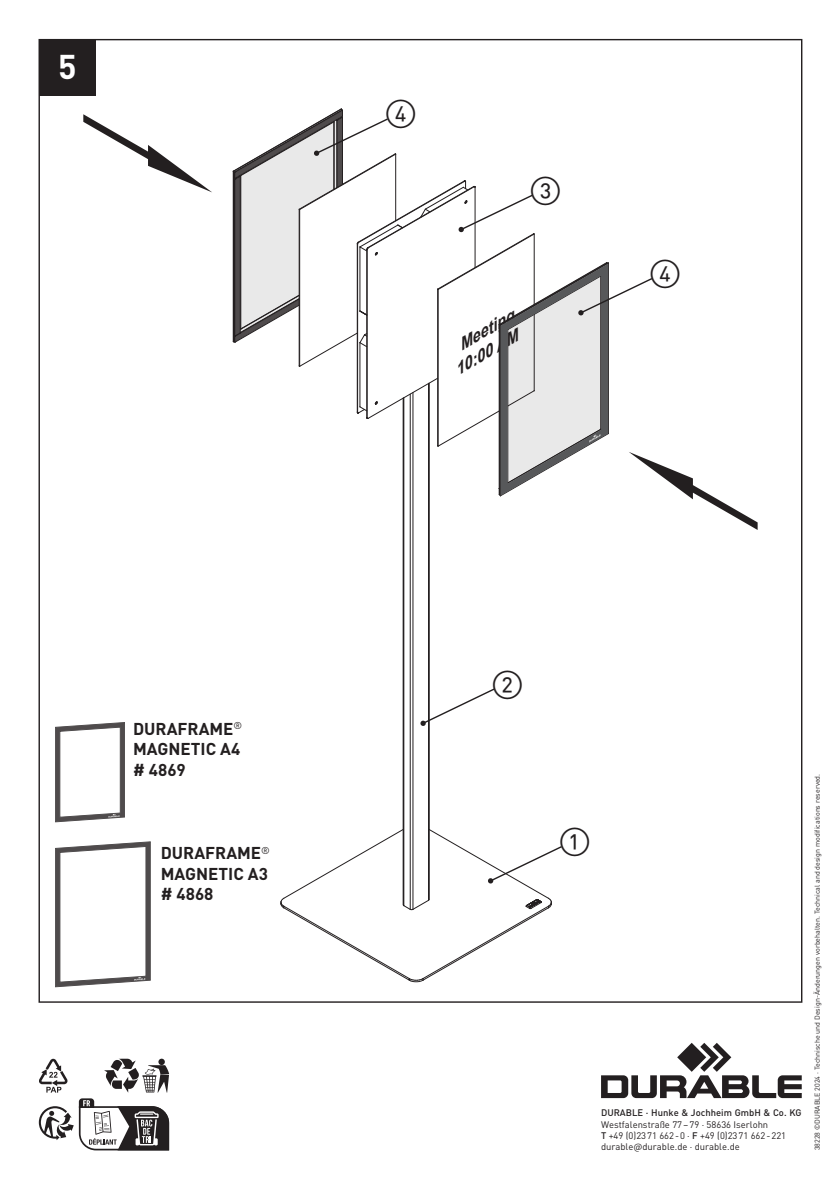
<style>
.page{position:relative;width:840px;height:1191px;background:#fff}
.page>*{position:absolute;margin:0;border:0;box-sizing:border-box;transform-origin:0 0}
.t1{font:39.6px "DIN Pro";color:#231f20}
.t2{font:700 34px "DIN Pro";color:#fff}
.t3{font:700 17px/20.4px "DIN Pro";color:#231f20;text-align:justify}
.t4{font:italic 700 16.4px/19.6px "Arial";color:#231f20}
.t5{font:9.4px/11.4px "DIN Pro";color:#231f20}
.t6{font:500 9.4px "DIN Pro";color:#231f20}
.t7{font:7px "DIN Pro";color:#231f20}
.s1{font-weight:500}
</style>
<div class="page">
<hr style="left:412px;top:392px;width:1px;height:517px;background:#231f20">
<hr style="left:409px;top:394px;width:1px;height:515px;background:#231f20">
<hr style="left:403px;top:398px;width:1px;height:507px;background:#231f20">
<hr style="left:428px;top:383px;width:1px;height:517px;background:#231f20">
<svg style="left:83px;top:114px;width:129px;height:78px"></svg>
<svg style="left:420px;top:687px;width:75px;height:39px"></svg>
<svg style="left:280px;top:828px;width:282px;height:154px"></svg>
<svg style="left:232px;top:108px;width:525px;height:422px"></svg>
<div style="left:39px;top:40px;width:56px;height:56px;background:#231f20"></div>
<svg style="left:55px;top:722px;width:70px;height:100px"></svg>
<svg style="left:55px;top:841px;width:95px;height:146px"></svg>
<svg style="left:601px;top:1043px;width:200px;height:55px"></svg>
<svg style="left:104px;top:1058px;width:65px;height:34px"></svg>
<svg style="left:39px;top:1098px;width:130px;height:52px"></svg>
<svg style="left:39px;top:1058px;width:28px;height:34px"></svg>
<h2 class="t2" style="left:58px;top:40px;width:20px">5</h2>
<h1 class="t1" style="left:383px;top:84px;width:36px">④</h1>
<h1 class="t1" style="left:528px;top:160px;width:36px">③</h1>
<h3 class="t4" style="left:440px;top:346px;width:79px;text-indent:16px;rotate:-30deg">Meeting<br>10:00 AM</h3>
<h1 class="t1" style="left:647px;top:243px;width:36px">④</h1>
<h3 class="t3" style="left:133px;top:717px;width:111px">DURAFRAME<sup>® </sup>MAGNETIC A4 # 4869</h3>
<h3 class="t3" style="left:161px;top:842px;width:111px">DURAFRAME<sup>® </sup>MAGNETIC A3 # 4868</h3>
<h1 class="t1" style="left:490px;top:654px;width:36px">②</h1>
<h1 class="t1" style="left:557px;top:811px;width:36px">①</h1>
<h3 class="t6" style="left:600px;top:1105px;width:202px">DURABLE · Hunke &amp; Jochheim GmbH &amp; Co. KG</h3>
<h3 class="t5" style="left:600px;top:1118px;width:186px">Westfalenstraße 77–79 · 58636 Iserlohn<br><span class="s1">T</span> +49 (0)2371 662-0 · <span class="s1">F</span> +49 (0)2371 662-221 durable@durable.de · durable.de</h3>
<p class="t7" style="left:811px;top:1150px;width:378px;rotate:-90deg">38228 ©DURABLE 2024 · Technische und Design-Änderungen vorbehalten. Technical and design modifications reserved.</p>
</div>
